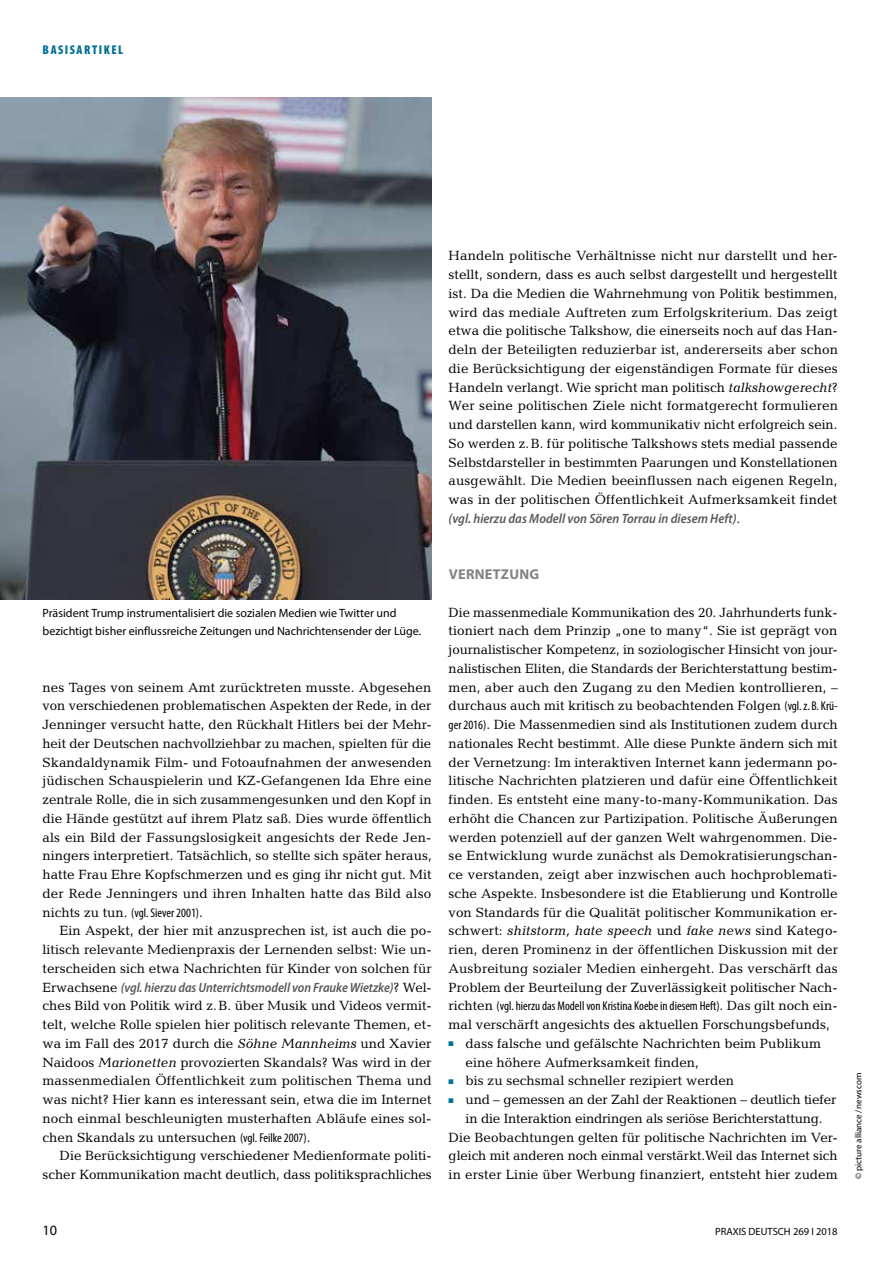
<style>
.page{position:relative;width:893px;height:1263px;background:#fff}
.page>*{position:absolute;margin:0;border:0;box-sizing:border-box;transform-origin:0 0}
.t1{font:700 14.25px "Myriad Pro";letter-spacing:.02em;color:#808285}
.t2{font:14.25px "Myriad Pro";color:#000}
.t3{font:13.5px/18.8px "Candida Std";color:#000;text-align:justify}
.t4{font:italic 600 semi-condensed 13.5px "Myriad Pro";letter-spacing:-.005em;color:#58595b}
.t5{font:condensed 12.75px "Myriad Pro";color:#000}
.t6{font:900 condensed 12.75px "Myriad Pro";letter-spacing:.12em;color:#007196}
.t7{font:12px/18.8px "Myriad Pro";color:#000}
.t8{font:10.5px "Myriad Pro";color:#000}
.t9{font:9px "Myriad Pro";color:#000}
.s1{font-style:italic}
.s2{font-family:"Candida Std";font-weight:400;font-style:normal;font-stretch:normal;color:#000}
.s3{font-family:"Candida Std";font-stretch:normal;font-size:13.5px}
.s4{font-family:"Myriad Pro";font-stretch:condensed;font-size:12.75px}
.s5{color:#007196}
</style>
<div class="page">
<img style="left:0;top:98px;width:432px;height:501px">
<p class="t6" style="left:43px;top:43px;width:82px">BASISARTIKEL</p>
<p class="t3" style="left:449px;top:246px;width:391px">Handeln politische Verhältnisse nicht nur darstellt und her&shy;stellt, sondern, dass es auch selbst dargestellt und hergestellt ist. Da die Medien die Wahrnehmung von Politik bestimmen, wird das mediale Auftreten zum Erfolgskriterium. Das zeigt etwa die politische Talkshow, die einerseits noch auf das Han&shy;deln der Beteiligten reduzierbar ist, andererseits aber schon die Berücksichtigung der eigenständigen Formate für dieses Handeln verlangt. Wie spricht man politisch <span class="s1">talkshowgerecht</span>?<br>Wer seine politischen Ziele nicht formatgerecht formulieren und darstellen kann, wird kommunikativ nicht erfolgreich sein.<br>So werden z.B. für politische Talkshows stets medial passende Selbstdarsteller in bestimmten Paarungen und Konstellationen ausgewählt. Die Medien beeinflussen nach eigenen Regeln, was in der politischen Öffentlichkeit Aufmerksamkeit findet</p>
<p class="t4" style="left:449px;top:511px;width:293px">(vgl. hierzu das Modell von Sören Torrau in diesem Heft)<span class="s2">.</span></p>
<p class="t7" style="left:43px;top:603px;width:380px">Präsident Trump instrumentalisiert die sozialen Medien wie Twitter und bezichtigt bisher einflussreiche Zeitungen und Nachrichtensender der Lüge.</p>
<p class="t3" style="left:43px;top:678px;width:391px">nes Tages von seinem Amt zurücktreten musste. Abgesehen von verschiedenen problematischen Aspekten der Rede, in der Jenninger versucht hatte, den Rückhalt Hitlers bei der Mehr&shy;heit der Deutschen nachvollziehbar zu machen, spielten für die Skandaldynamik Film- und Fotoaufnahmen der anwesenden jüdischen Schauspielerin und KZ-Gefangenen Ida Ehre eine zentrale Rolle, die in sich zusammengesunken und den Kopf in die Hände gestützt auf ihrem Platz saß. Dies wurde öffentlich als ein Bild der Fassungslosigkeit angesichts der Rede Jen&shy;ningers interpretiert. Tatsächlich, so stellte sich später heraus, hatte Frau Ehre Kopfschmerzen und es ging ihr nicht gut. Mit der Rede Jenningers und ihren Inhalten hatte das Bild also</p>
<p class="t5" style="left:43px;top:905px;width:162px"><span class="s3">nichts zu tun.</span> (vgl. Siever 2001)<span class="s3">.</span></p>
<p class="t3" style="left:43px;top:921px;width:391px;text-indent:17px">Ein Aspekt, der hier mit anzusprechen ist, ist auch die po&shy;litisch relevante Medienpraxis der Lernenden selbst: Wie un&shy;terscheiden sich etwa Nachrichten für Kinder von solchen für</p>
<p class="t4" style="left:43px;top:980px;width:391px"><span class="s2">Erwachsene</span> (vgl. hierzu das Unterrichtsmodell von Frauke Wietzke)<span class="s2">? Wel-</span></p>
<p class="t3" style="left:43px;top:996px;width:391px">ches Bild von Politik wird z.B. über Musik und Videos vermit&shy;telt, welche Rolle spielen hier politisch relevante Themen, et&shy;wa im Fall des 2017 durch die <span class="s1">Söhne Mannheims</span> und Xavier Naidoos <span class="s1">Marionetten</span> provozierten Skandals? Was wird in der massenmedialen Öffentlichkeit zum politischen Thema und was nicht? Hier kann es interessant sein, etwa die im Internet noch einmal beschleunigten musterhaften Abläufe eines sol&shy;chen Skandals zu untersuchen <span class="s4">(vgl. Feilke 2007)</span>.</p>
<p class="t3" style="left:43px;top:1146px;width:391px;text-align:right">Die Berücksichtigung verschiedener Medienformate politi&shy;scher Kommunikation macht deutlich, dass politiksprachliches</p>
<p class="t1" style="left:449px;top:565px;width:92px">VERNETZUNG</p>
<p class="t3" style="left:449px;top:603px;width:391px">Die massenmediale Kommunikation des 20. Jahrhunderts funk&shy;tioniert nach dem Prinzip „one to many“. Sie ist geprägt von journalistischer Kompetenz, in soziologischer Hinsicht von jour&shy;nalistischen Eliten, die Standards der Berichterstattung bestim&shy;men, aber auch den Zugang zu den Medien kontrollieren, – durchaus auch mit kritisch zu beobachtenden Folgen <span class="s4">(vgl. z. B. Krü&shy;ger 2016)</span>. Die Massenmedien sind als Institutionen zudem durch nationales Recht bestimmt. Alle diese Punkte ändern sich mit der Vernetzung: Im interaktiven Internet kann jedermann po&shy;litische Nachrichten platzieren und dafür eine Öffentlichkeit finden. Es entsteht eine many-to-many-Kommunikation. Das erhöht die Chancen zur Partizipation. Politische Äußerungen werden potenziell auf der ganzen Welt wahrgenommen. Die&shy;se Entwicklung wurde zunächst als Demokratisierungschan&shy;ce verstanden, zeigt aber inzwischen auch hochproblemati&shy;sche Aspekte. Insbesondere ist die Etablierung und Kontrolle von Standards für die Qualität politischer Kommunikation er&shy;schwert: <span class="s1">shitstorm, hate speech</span> und <span class="s1">fake news</span> sind Katego&shy;rien, deren Prominenz in der öffentlichen Diskussion mit der Ausbreitung sozialer Medien einhergeht. Das verschärft das Problem der Beurteilung der Zuverlässigkeit politischer Nach-</p>
<p class="t5" style="left:449px;top:998px;width:391px"><span class="s3">richten</span> (vgl. hierzu das Modell von Kristina Koebe in diesem Heft)<span class="s3">. Das gilt noch ein-</span></p>
<p class="t3" style="left:449px;top:1015px;width:383px">mal verschärft angesichts des aktuellen Forschungsbefunds,</p>
<p class="t3" style="left:466px;top:1034px;width:357px;text-indent:-17px"><span class="s5">■</span> dass falsche und gefälschte Nachrichten beim Publikum eine höhere Aufmerksamkeit finden,</p>
<p class="t3" style="left:449px;top:1071px;width:287px"><span class="s5">■</span> bis zu sechsmal schneller rezipiert werden</p>
<p class="t3" style="left:449px;top:1090px;width:391px;text-align:center"><span class="s5">■</span> und – gemessen an der Zahl der Reaktionen – deutlich tiefer in die Interaktion eindringen als seriöse Berichterstattung.<br>Die Beobachtungen gelten für politische Nachrichten im Ver&shy;gleich mit anderen noch einmal verstärkt.Weil das Internet sich in erster Linie über Werbung finanziert, entsteht hier zudem</p>
<p class="t9" style="left:853px;top:1179px;width:108px;rotate:-90deg">© picture alliance/newscom</p>
<p class="t2" style="left:43px;top:1222px;width:16px">10</p>
<p class="t8" style="left:715px;top:1225px;width:124px">PRAXIS DEUTSCH 269 I 2018</p>
</div>
